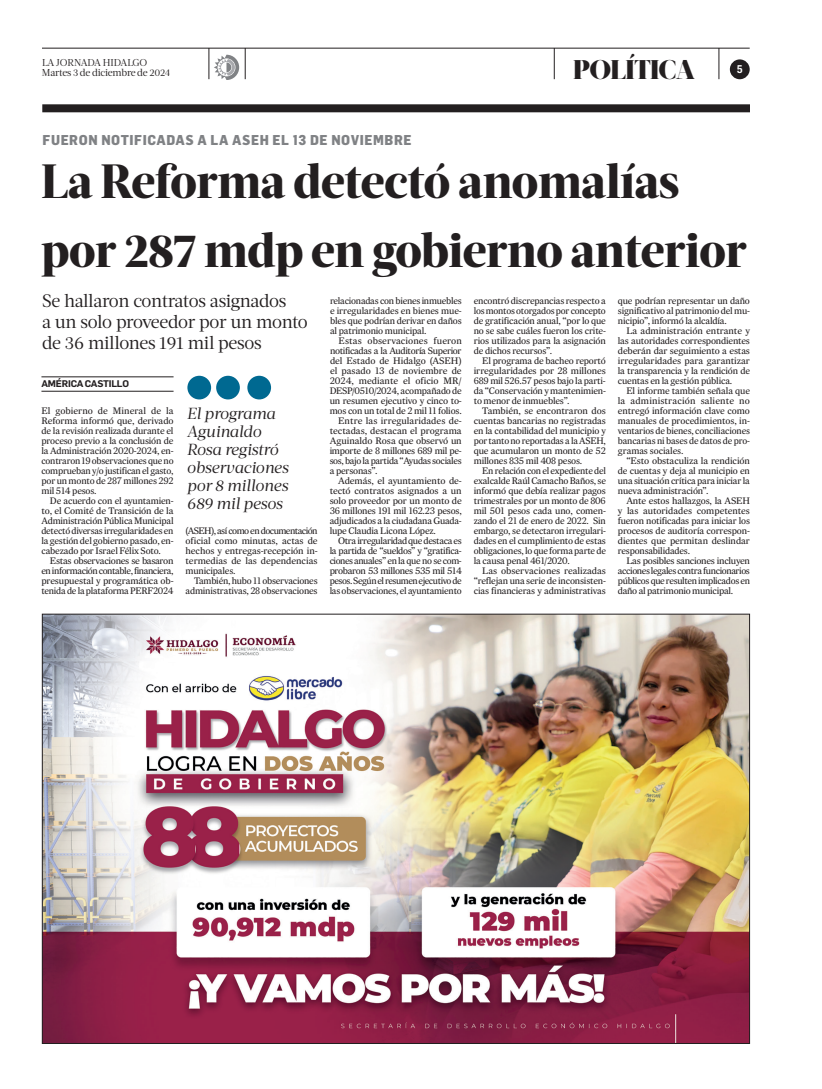
<style>
.page{position:relative;width:822px;height:1089px;background:#fff}
.page>*{position:absolute;margin:0;border:0;box-sizing:border-box;transform-origin:0 0}
.t1{font:800 48px/69px "Acta Headline";letter-spacing:-.01em;color:#231f20}
.t2{font:900 27px "Acta Display";letter-spacing:-.02em;color:#231f20}
.t3{font:18px/21px "Acta Deck";letter-spacing:-.02em;color:#231f20}
.t4{font:italic 16px/18px "Acta Deck";letter-spacing:-.01em;color:#231f20}
.t5{font:800 14px "Flama Semicondensed";letter-spacing:.04em;color:#808285}
.t6{font:600 11px "Flama Semicond";color:#fff}
.t7{font:10px/10px "Acta Deck";letter-spacing:-.02em;color:#231f20}
.t8{font:9.5px/10px "Expresso Tx";letter-spacing:-.02em;color:#231f20;text-align:justify}
.t9{font:9.5px/10px "Expresso Tx";letter-spacing:-.02em;color:#231f20;text-align:justify;scale:1.04 1}
.t10{font:9.5px "Expresso Tx";letter-spacing:-.04em;color:#231f20}
.t11{font:9.5px "Expresso Tx";letter-spacing:-.045em;color:#231f20}
.t12{font:9.5px "Expresso Tx";color:#231f20;scale:1.04 1}
.t13{font:9.5px "Expresso Tx";letter-spacing:.005em;color:#231f20;scale:1.04 1}
.t14{font:600 9.5px "Flama";letter-spacing:-.02em;color:#231f20}
</style>
<div class="page">
<div style="left:42px;top:104px;width:708px;height:8px;background:#231f20"></div>
<hr style="left:42px;top:48px;width:708px;height:1px;background:#231f20">
<div style="left:730px;top:59px;width:20px;height:20px;background:#231f20;border-radius:50%"></div>
<hr style="left:209px;top:48px;width:1px;height:31px;background:#231f20">
<hr style="left:245px;top:48px;width:1px;height:31px;background:#231f20">
<hr style="left:554px;top:48px;width:1px;height:31px;background:#231f20">
<hr style="left:719px;top:48px;width:1px;height:31px;background:#231f20">
<svg style="left:214px;top:55px;width:25px;height:24px"></svg>
<hr style="left:41px;top:377px;width:133px;height:1px;background:#231f20">
<hr style="left:41px;top:391px;width:133px;height:1px;background:#231f20">
<div style="left:187px;top:376px;width:24px;height:23px;background:#006991;border-radius:50%"></div>
<div style="left:216px;top:376px;width:24px;height:23px;background:#006991;border-radius:50%"></div>
<div style="left:247px;top:376px;width:24px;height:23px;background:#006991;border-radius:50%"></div>
<img style="left:44px;top:616px;width:704px;height:426px">
<p class="t7" style="left:42px;top:58px;width:130px">LA JORNADA HIDALGO<br>Martes 3 de diciembre de 2024</p>
<h2 class="t2" style="left:573px;top:53px;width:123px">POLÍTICA</h2>
<p class="t6" style="left:737px;top:62px;width:7px">5</p>
<h3 class="t5" style="left:43px;top:131px;width:371px">FUERON NOTIFICADAS A LA ASEH EL 13 DE NOVIEMBRE</h3>
<h1 class="t1" style="left:41px;top:147px;width:707px">La Reforma detectó anomalías por 287 mdp en gobierno anterior</h1>
<h3 class="t3" style="left:42px;top:290px;width:267px">Se hallaron contratos asignados<br>a un solo proveedor por un monto de 36 millones 191 mil pesos</h3>
<p class="t8" style="left:330px;top:296px;width:133px">relacionadas con bienes inmuebles e irregularidades en bienes mue&shy;bles que podrían derivar en daños al patrimonio municipal.</p>
<p class="t13" style="left:339px;top:335px;width:120px">Estas observaciones fueron</p>
<p class="t10" style="left:330px;top:345px;width:133px">notificadas a la Auditoría Superior</p>
<p class="t9" style="left:330px;top:356px;width:128px">del Estado de Hidalgo (ASEH)</p>
<p class="t9" style="left:330px;top:366px;width:128px">el pasado 13 de noviembre de</p>
<p class="t12" style="left:330px;top:375px;width:128px">2024, mediante el oficio MR/</p>
<p class="t8" style="left:330px;top:386px;width:134px">DESP/0510/2024, acompañado de</p>
<p class="t9" style="left:330px;top:396px;width:129px">un resumen ejecutivo y cinco to-</p>
<p class="t8" style="left:330px;top:406px;width:134px">mos con un total de 2 mil 11 folios.</p>
<p class="t12" style="left:338px;top:415px;width:120px">Entre las irregularidades de-</p>
<p class="t9" style="left:330px;top:426px;width:128px">tectadas, destacan el programa</p>
<p class="t9" style="left:330px;top:436px;width:129px">Aguinaldo Rosa que observó un</p>
<p class="t8" style="left:330px;top:446px;width:134px">importe de 8 millones 689 mil pe-</p>
<p class="t8" style="left:330px;top:456px;width:134px">sos, bajo la partida “Ayudas sociales</p>
<p class="t8" style="left:330px;top:466px;width:49px">a personas”.</p>
<p class="t9" style="left:338px;top:476px;width:120px">Además, el ayuntamiento de-</p>
<p class="t9" style="left:330px;top:486px;width:129px">tectó contratos asignados a un</p>
<p class="t9" style="left:330px;top:496px;width:129px">solo proveedor por un monto de</p>
<p class="t8" style="left:330px;top:506px;width:134px">36 millones 191 mil 162.23 pesos,</p>
<p class="t8" style="left:330px;top:516px;width:134px">adjudicados a la ciudadana Guada-</p>
<p class="t8" style="left:330px;top:526px;width:108px">lupe Claudia Licona López.</p>
<p class="t10" style="left:338px;top:535px;width:125px">Otra irregularidad que destaca es</p>
<p class="t10" style="left:330px;top:545px;width:134px">la partida de “sueldos” y “gratifica-</p>
<p class="t11" style="left:330px;top:555px;width:134px">ciones anuales” en la que no se com-</p>
<p class="t8" style="left:330px;top:566px;width:134px">probaron 53 millones 535 mil 514</p>
<p class="t11" style="left:330px;top:575px;width:134px">pesos. Según el resumen ejecutivo de</p>
<p class="t8" style="left:330px;top:586px;width:134px">las observaciones, el ayuntamiento</p>
<p class="t8" style="left:474px;top:296px;width:134px">encontró discrepancias respecto a los montos otorgados por concepto de gratificación anual, “por lo que no se sabe cuáles fueron los crite&shy;rios utilizados para la asignación de dichos recursos”.</p>
<p class="t8" style="left:474px;top:356px;width:134px;text-indent:9px">El programa de bacheo reportó irregularidades por 28 millones 689 mil 526.57 pesos bajo la parti&shy;da “Conservación y mantenimien&shy;to menor de inmuebles”.</p>
<p class="t9" style="left:474px;top:406px;width:129px;text-indent:9px">También, se encontraron dos cuentas bancarias no registradas en la contabilidad del municipio y por tanto no reportadas a la ASEH, que acumularon un monto de 52 millones 835 mil 408 pesos.</p>
<p class="t8" style="left:474px;top:466px;width:134px;text-indent:9px">En relación con el expediente del exalcalde Raúl Camacho Baños, se informó que debía realizar pagos trimestrales por un monto de 806 mil 501 pesos cada uno, comen&shy;zando el 21 de enero de 2022. Sin embargo, se detectaron irregulari&shy;dades en el cumplimiento de estas obligaciones, lo que forma parte de la causa penal 461/2020.</p>
<p class="t9" style="left:474px;top:566px;width:129px;text-indent:9px">Las observaciones realizadas “reflejan una serie de inconsisten&shy;cias financieras y administrativas</p>
<p class="t8" style="left:618px;top:296px;width:134px">que podrían representar un daño significativo al patrimonio del mu&shy;nicipio”, informó la alcaldía.</p>
<p class="t9" style="left:618px;top:326px;width:129px;text-indent:9px">La administración entrante y las autoridades correspondientes deberán dar seguimiento a estas irregularidades para garantizar la transparencia y la rendición de cuentas en la gestión pública.</p>
<p class="t8" style="left:618px;top:386px;width:134px;text-indent:9px">El informe también señala que la administración saliente no entregó información clave como manuales de procedimientos, in&shy;ventarios de bienes, conciliaciones bancarias ni bases de datos de pro&shy;gramas sociales.</p>
<p class="t9" style="left:618px;top:456px;width:129px;text-indent:9px">“Esto obstaculiza la rendición de cuentas y deja al municipio en una situación crítica para iniciar la nueva administración”.</p>
<p class="t8" style="left:618px;top:496px;width:134px;text-indent:9px">Ante estos hallazgos, la ASEH y las autoridades competentes fueron notificadas para iniciar los procesos de auditoría correspon&shy;dientes que permitan deslindar responsabilidades.</p>
<p class="t9" style="left:618px;top:556px;width:129px;text-indent:9px">Las posibles sanciones incluyen acciones legales contra funcionarios públicos que resulten implicados en daño al patrimonio municipal.</p>
<p class="t14" style="left:41px;top:376px;width:89px">AMÉRICA CASTILLO</p>
<p class="t9" style="left:41px;top:406px;width:129px">El gobierno de Mineral de la Reforma informó que, derivado de la revisión realizada durante el proceso previo a la conclusión de la Administración 2020-2024, en&shy;contraron 19 observaciones que no comprueban y/o justifican el gasto, por un monto de 287 millones 292 mil 514 pesos.</p>
<p class="t8" style="left:41px;top:496px;width:134px;text-indent:9px">De acuerdo con el ayuntamien&shy;to, el Comité de Transición de la Administración Pública Municipal detectó diversas irregularidades en la gestión del gobierno pasado, en&shy;cabezado por Israel Félix Soto.</p>
<p class="t9" style="left:41px;top:556px;width:129px;text-indent:9px">Estas observaciones se basaron en información contable, financiera, presupuestal y programática ob&shy;tenida de la plataforma PERF2024</p>
<h3 class="t4" style="left:187px;top:404px;width:103px">El programa<br>Aguinaldo<br>Rosa registró observaciones por 8 millones<br>689 mil pesos</h3>
<p class="t8" style="left:186px;top:526px;width:134px">(ASEH), así como en documentación oficial como minutas, actas de hechos y entregas-recepción in&shy;termedias de las dependencias municipales.</p>
<p class="t8" style="left:186px;top:576px;width:134px;text-align:right">También, hubo 11 observaciones administrativas, 28 observaciones</p>
</div>
